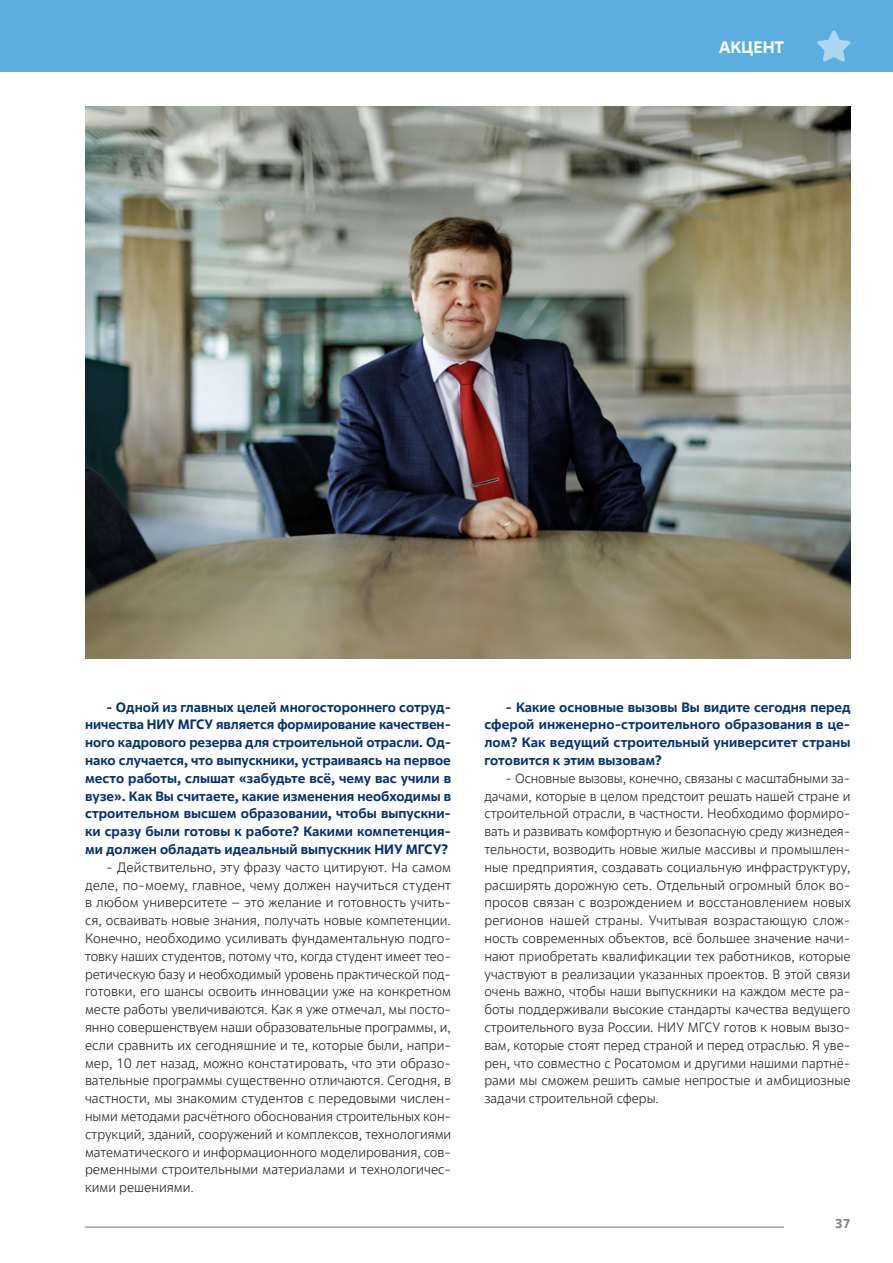
<style>
.page{position:relative;width:893px;height:1263px;background:#fff}
.page>*{position:absolute;margin:0;border:0;box-sizing:border-box;transform-origin:0 0}
.t1{font:700 16.5px "Rosatom";color:#fff}
.BASIC{font:300 13.5px/17.9px "Rosatom";letter-spacing:.005em;color:#231f20;text-align:justify}
.BASIC-2{font:700 13.5px/17.9px "Rosatom";color:#053174;text-align:justify}
.t2{font:700 12.75px "Rosatom";color:#808285}
</style>
<div class="page">
<hr style="left:85px;top:1226px;width:699px;height:2px;background:#808285">
<div style="left:0;top:0;width:893px;height:71px;background:#5daee0"></div>
<img style="left:85px;top:107px;width:765px;height:551px">
<svg style="left:817px;top:30px;width:34px;height:32px"></svg>
<p class="t1" style="left:719px;top:37px;width:67px">АКЦЕНТ</p>
<p class="BASIC-2" style="left:85px;top:698px;width:368px;text-indent:21px">- Одной из главных целей многостороннего сотруд&shy;ничества НИУ МГСУ является формирование качествен&shy;ного кадрового резерва для строительной отрасли. Од&shy;нако случается, что выпускники, устраиваясь на первое место работы, слышат «забудьте всё, чему вас учили в вузе». Как Вы считаете, какие изменения необходимы в строительном высшем образовании, чтобы выпускни&shy;ки сразу были готовы к работе? Какими компетенция&shy;ми должен обладать идеальный выпускник НИУ МГСУ?</p>
<p class="BASIC" style="left:85px;top:858px;width:368px;text-indent:21px">- Действительно, эту фразу часто цитируют. На самом деле, по-моему, главное, чему должен научиться студент в любом университете – это желание и готовность учить&shy;ся, осваивать новые знания, получать новые компетенции.<br>Конечно, необходимо усиливать фундаментальную подго&shy;товку наших студентов, потому что, когда студент имеет тео&shy;ретическую базу и необходимый уровень практической под&shy;готовки, его шансы освоить инновации уже на конкретном месте работы увеличиваются. Как я уже отмечал, мы посто&shy;янно совершенствуем наши образовательные программы, и, если сравнить их сегодняшние и те, которые были, напри&shy;мер, 10 лет назад, можно констатировать, что эти образо&shy;вательные программы существенно отличаются. Сегодня, в частности, мы знакомим студентов с передовыми числен&shy;ными методами расчётного обоснования строительных кон&shy;струкций, зданий, сооружений и комплексов, технологиями математического и информационного моделирования, сов&shy;ременными строительными материалами и технологичес&shy;кими решениями.</p>
<p class="BASIC-2" style="left:484px;top:698px;width:368px;text-indent:21px">- Какие основные вызовы Вы видите сегодня перед сферой инженерно-строительного образования в це&shy;лом? Как ведущий строительный университет страны готовится к этим вызовам?</p>
<p class="BASIC" style="left:484px;top:769px;width:368px;text-indent:21px">- Основные вызовы, конечно, связаны с масштабными за&shy;дачами, которые в целом предстоит решать нашей стране и строительной отрасли, в частности. Необходимо формиро&shy;вать и развивать комфортную и безопасную среду жизнедея&shy;тельности, возводить новые жилые массивы и промышлен&shy;ные предприятия, создавать социальную инфраструктуру, расширять дорожную сеть. Отдельный огромный блок во&shy;просов связан с возрождением и восстановлением новых регионов нашей страны. Учитывая возрастающую слож&shy;ность современных объектов, всё большее значение начи&shy;нают приобретать квалификации тех работников, которые участвуют в реализации указанных проектов. В этой связи очень важно, чтобы наши выпускники на каждом месте ра&shy;боты поддерживали высокие стандарты качества ведущего строительного вуза России. НИУ МГСУ готов к новым вызо&shy;вам, которые стоят перед страной и перед отраслью. Я уве&shy;рен, что совместно с Росатомом и другими нашими партнё&shy;рами мы сможем решить самые непростые и амбициозные задачи строительной сферы.</p>
<p class="t2" style="left:835px;top:1215px;width:17px">37</p>
</div>
